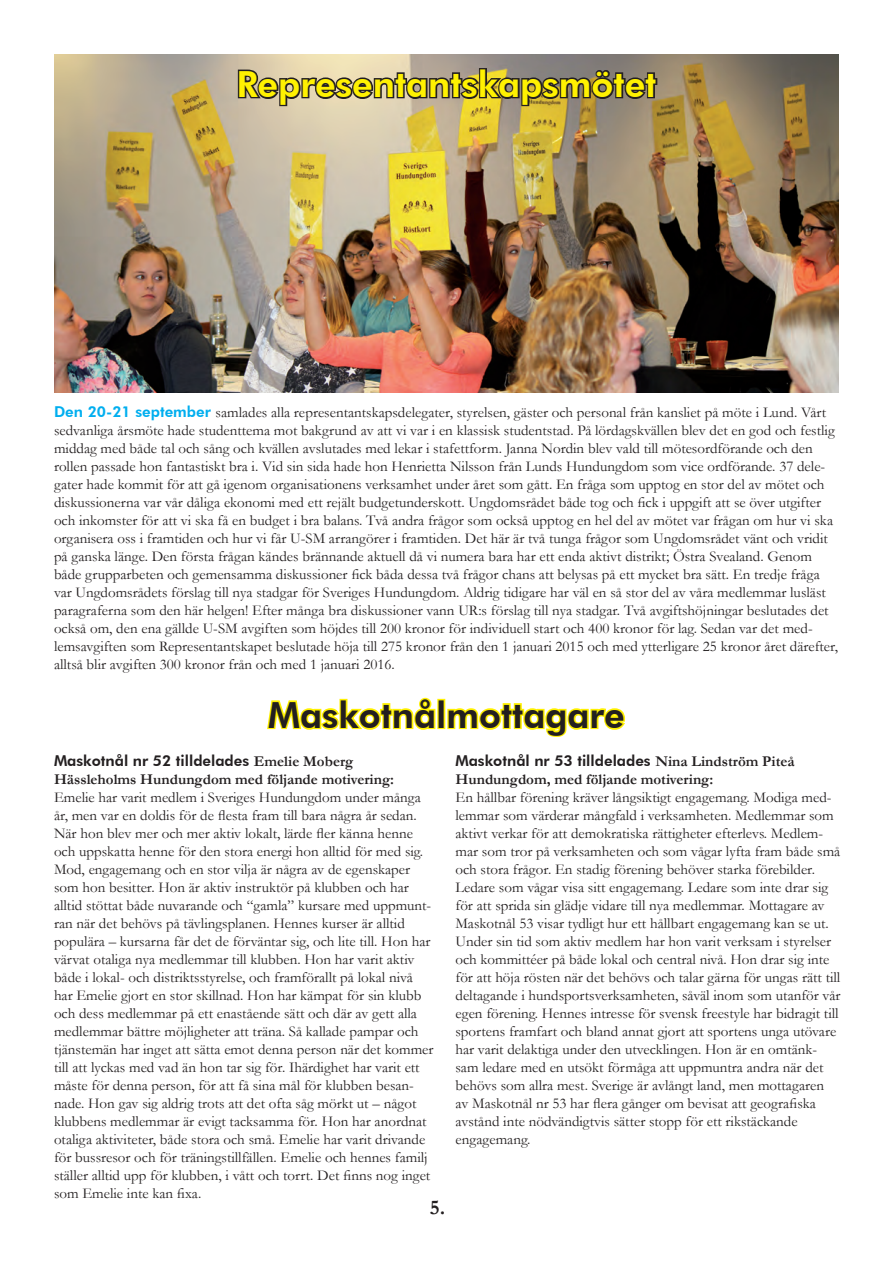
<style>
.page{position:relative;width:893px;height:1263px;background:#fff}
.page>*{position:absolute;margin:0;border:0;box-sizing:border-box;transform-origin:0 0}
.t1{font:800 36px "Futura BT";color:#fff101}
.t2{font:800 36px "Futura BT";color:#231f20}
.t3{font:700 21px "Garamond";color:#231f20}
.t4{font:15px/18px "Garamond";color:#231f20}
.t5{font:800 15px "Futura BT";color:#231f20}
.t6{font:700 15px "Garamond";color:#231f20}
.s1{font-family:"Futura BT";font-weight:800;color:#00aeef}
.s2{font-family:"Garamond";font-weight:700}
</style>
<div class="page">
<img style="left:54px;top:54px;width:785px;height:339px">
<svg style="left:236px;top:67px;width:423px;height:41px;background:#877c63"></svg>
<svg style="left:267px;top:697px;width:169px;height:33px"></svg>
<div style="left:437px;top:699px;width:8px;height:30px;border:3px solid #fff101"></div>
<svg style="left:447px;top:703px;width:179px;height:34px"></svg>
<h1 class="t1" style="left:236px;top:62px;width:421px">Representantskapsmötet</h1>
<p class="t4" style="left:54px;top:403px;width:786px"><span class="s1">Den 20-21 september</span> samlades alla representantskapsdelegater, styrelsen, gäster och personal från kansliet på möte i Lund. Vårt sedvanliga årsmöte hade studenttema mot bakgrund av att vi var i en klassisk studentstad. På lördagskvällen blev det en god och festlig middag med både tal och sång och kvällen avslutades med lekar i stafettform. Janna Nordin blev vald till mötesordförande och den rollen passade hon fantastiskt bra i. Vid sin sida hade hon Henrietta Nilsson från Lunds Hundungdom som vice ordförande. 37 dele&shy;gater hade kommit för att gå igenom organisationens verksamhet under året som gått. En fråga som upptog en stor del av mötet och diskussionerna var vår dåliga ekonomi med ett rejält budgetunderskott. Ungdomsrådet både tog och fick i uppgift att se över utgifter och inkomster för att vi ska få en budget i bra balans. Två andra frågor som också upptog en hel del av mötet var frågan om hur vi ska organisera oss i framtiden och hur vi får U-SM arrangörer i framtiden. Det här är två tunga frågor som Ungdomsrådet vänt och vridit på ganska länge. Den första frågan kändes brännande aktuell då vi numera bara har ett enda aktivt distrikt; Östra Svealand. Genom både grupparbeten och gemensamma diskussioner fick båda dessa två frågor chans att belysas på ett mycket bra sätt. En tredje fråga var Ungdomsrådets förslag till nya stadgar för Sveriges Hundungdom. Aldrig tidigare har väl en så stor del av våra medlemmar lusläst paragraferna som den här helgen! Efter många bra diskussioner vann UR:s förslag till nya stadgar. Två avgiftshöjningar beslutades det också om, den ena gällde U-SM avgiften som höjdes till 200 kronor för individuell start och 400 kronor för lag. Sedan var det med&shy;lemsavgiften som Representantskapet beslutade höja till 275 kronor från den 1 januari 2015 och med ytterligare 25 kronor året därefter, alltså blir avgiften 300 kronor från och med 1 januari 2016.</p>
<h1 class="t2" style="left:268px;top:693px;width:358px">Maskotnålmottagare</h1>
<p class="t5" style="left:54px;top:751px;width:301px">Maskotnål nr 52 tilldelades <span class="s2">Emelie Moberg</span></p>
<p class="t6" style="left:54px;top:768px;width:342px">Hässleholms Hundungdom med följande motivering:</p>
<p class="t4" style="left:54px;top:787px;width:381px">Emelie har varit medlem i Sveriges Hundungdom under många år, men var en doldis för de flesta fram till bara några år sedan.<br>När hon blev mer och mer aktiv lokalt, lärde fler känna henne och uppskatta henne för den stora energi hon alltid för med sig.<br>Mod, engagemang och en stor vilja är några av de egenskaper som hon besitter. Hon är aktiv instruktör på klubben och har alltid stöttat både nuvarande och “gamla” kursare med uppmunt&shy;ran när det behövs på tävlingsplanen. Hennes kurser är alltid populära – kursarna får det de förväntar sig, och lite till. Hon har värvat otaliga nya medlemmar till klubben. Hon har varit aktiv både i lokal- och distriktsstyrelse, och framförallt på lokal nivå har Emelie gjort en stor skillnad. Hon har kämpat för sin klubb och dess medlemmar på ett enastående sätt och där av gett alla medlemmar bättre möjligheter att träna. Så kallade pampar och tjänstemän har inget att sätta emot denna person när det kommer till att lyckas med vad än hon tar sig för. Ihärdighet har varit ett måste för denna person, för att få sina mål för klubben besan&shy;nade. Hon gav sig aldrig trots att det ofta såg mörkt ut – något klubbens medlemmar är evigt tacksamma för. Hon har anordnat otaliga aktiviteter, både stora och små. Emelie har varit drivande för bussresor och för träningstillfällen. Emelie och hennes familj ställer alltid upp för klubben, i vått och torrt. Det finns nog inget som Emelie inte kan fixa.</p>
<h2 class="t3" style="left:430px;top:1193px;width:17px">5.</h2>
<p class="t5" style="left:455px;top:751px;width:341px">Maskotnål nr 53 tilldelades <span class="s2">Nina Lindström Piteå</span></p>
<p class="t6" style="left:455px;top:768px;width:259px">Hundungdom, med följande motivering:</p>
<p class="t4" style="left:455px;top:787px;width:386px">En hållbar förening kräver långsiktigt engagemang. Modiga med&shy;lemmar som värderar mångfald i verksamheten. Medlemmar som aktivt verkar för att demokratiska rättigheter efterlevs. Medlem&shy;mar som tror på verksamheten och som vågar lyfta fram både små och stora frågor. En stadig förening behöver starka förebilder.<br>Ledare som vågar visa sitt engagemang. Ledare som inte drar sig för att sprida sin glädje vidare till nya medlemmar. Mottagare av Maskotnål 53 visar tydligt hur ett hållbart engagemang kan se ut.<br>Under sin tid som aktiv medlem har hon varit verksam i styrelser och kommittéer på både lokal och central nivå. Hon drar sig inte för att höja rösten när det behövs och talar gärna för ungas rätt till deltagande i hundsportsverksamheten, såväl inom som utanför vår egen förening. Hennes intresse för svensk freestyle har bidragit till sportens framfart och bland annat gjort att sportens unga utövare har varit delaktiga under den utvecklingen. Hon är en omtänk&shy;sam ledare med en utsökt förmåga att uppmuntra andra när det behövs som allra mest. Sverige är avlångt land, men mottagaren av Maskotnål nr 53 har flera gånger om bevisat att geografiska avstånd inte nödvändigtvis sätter stopp för ett rikstäckande engagemang.</p>
</div>
